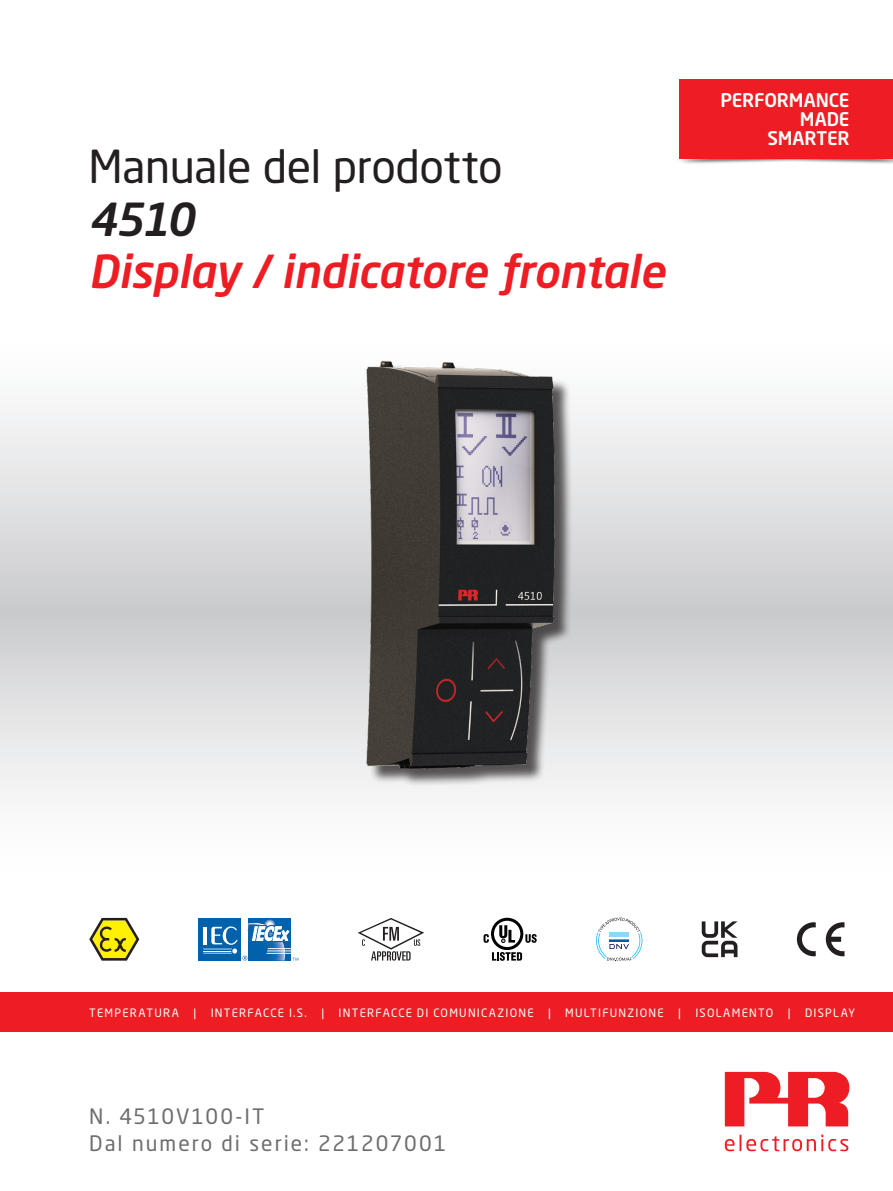
<style>
.page{position:relative;width:893px;height:1191px;background:#fff}
.page>*{position:absolute;margin:0;border:0;box-sizing:border-box;transform-origin:0 0}
.t1{font:italic 500 45px "Neo Sans Pro";letter-spacing:-.005em;color:#ee1d23}
.t2{font:45px "Neo Sans Pro";letter-spacing:-.01em;color:#231f20}
.t3{font:italic 500 45px "Neo Sans Pro";color:#231f20}
.t4{font:21px/27px "Neo Sans Pro";letter-spacing:.09em;color:#6c6d70}
.t5{font:500 18.6px/19px "Neo Sans Std";letter-spacing:-.01em;color:#fff;text-align:right}
.t6{font:11.4px "Neo Sans Pro";letter-spacing:.11em;color:#fff}
</style>
<div class="page">
<svg style="left:0;top:408px;width:893px;height:387px"></svg>
<div style="left:0;top:992px;width:893px;height:40px;background:#ee1d23"></div>
<svg style="left:725px;top:1134px;width:123px;height:17px"></svg>
<svg style="left:725px;top:1071px;width:124px;height:55px"></svg>
<div style="left:369px;top:364px;width:204px;height:423px;background:#231f20;opacity:.75"></div>
<img style="left:264px;top:360px;width:365px;height:416px">
<img style="left:679px;top:153px;width:214px;height:11px">
<div style="left:680px;top:79px;width:213px;height:80px;background:#ee1d23"></div>
<svg style="left:826px;top:922px;width:18px;height:34px"></svg>
<svg style="left:797px;top:922px;width:19px;height:34px"></svg>
<div style="left:199px;top:918px;width:42px;height:42px;background:#0161aa"></div>
<svg style="left:203px;top:918px;width:95px;height:42px"></svg>
<svg style="left:89px;top:918px;width:50px;height:42px"></svg>
<svg style="left:702px;top:921px;width:35px;height:36px"></svg>
<svg style="left:484px;top:917px;width:53px;height:43px"></svg>
<svg style="left:358px;top:918px;width:66px;height:42px"></svg>
<svg style="left:596px;top:917px;width:46px;height:44px"></svg>
<h1 class="t2" style="left:89px;top:139px;width:415px">Manuale del prodotto</h1>
<h1 class="t3" style="left:89px;top:191px;width:107px">4510</h1>
<h1 class="t1" style="left:89px;top:243px;width:578px">Display / indicatore frontale</h1>
<h3 class="t5" style="left:720px;top:90px;width:131px">PERFORMANCE<br>MADE<br>SMARTER</h3>
<p class="t6" style="left:89px;top:1005px;width:91px">TEMPERATURA</p>
<p class="t6" style="left:193px;top:1005px;width:4px">|</p>
<p class="t6" style="left:211px;top:1005px;width:98px">INTERFACCE I.S.</p>
<p class="t6" style="left:321px;top:1005px;width:4px">|</p>
<p class="t6" style="left:339px;top:1005px;width:196px">INTERFACCE DI COMUNICAZIONE</p>
<p class="t6" style="left:548px;top:1005px;width:4px">|</p>
<p class="t6" style="left:565px;top:1005px;width:100px">MULTIFUNZIONE</p>
<p class="t6" style="left:678px;top:1005px;width:4px">|</p>
<p class="t6" style="left:695px;top:1005px;width:80px">ISOLAMENTO</p>
<p class="t6" style="left:788px;top:1005px;width:4px">|</p>
<p class="t6" style="left:805px;top:1005px;width:51px">DISPLAY</p>
<h2 class="t4" style="left:89px;top:1102px;width:359px">N. 4510V100-IT<br>Dal numero di serie: 221207001</h2>
</div>
